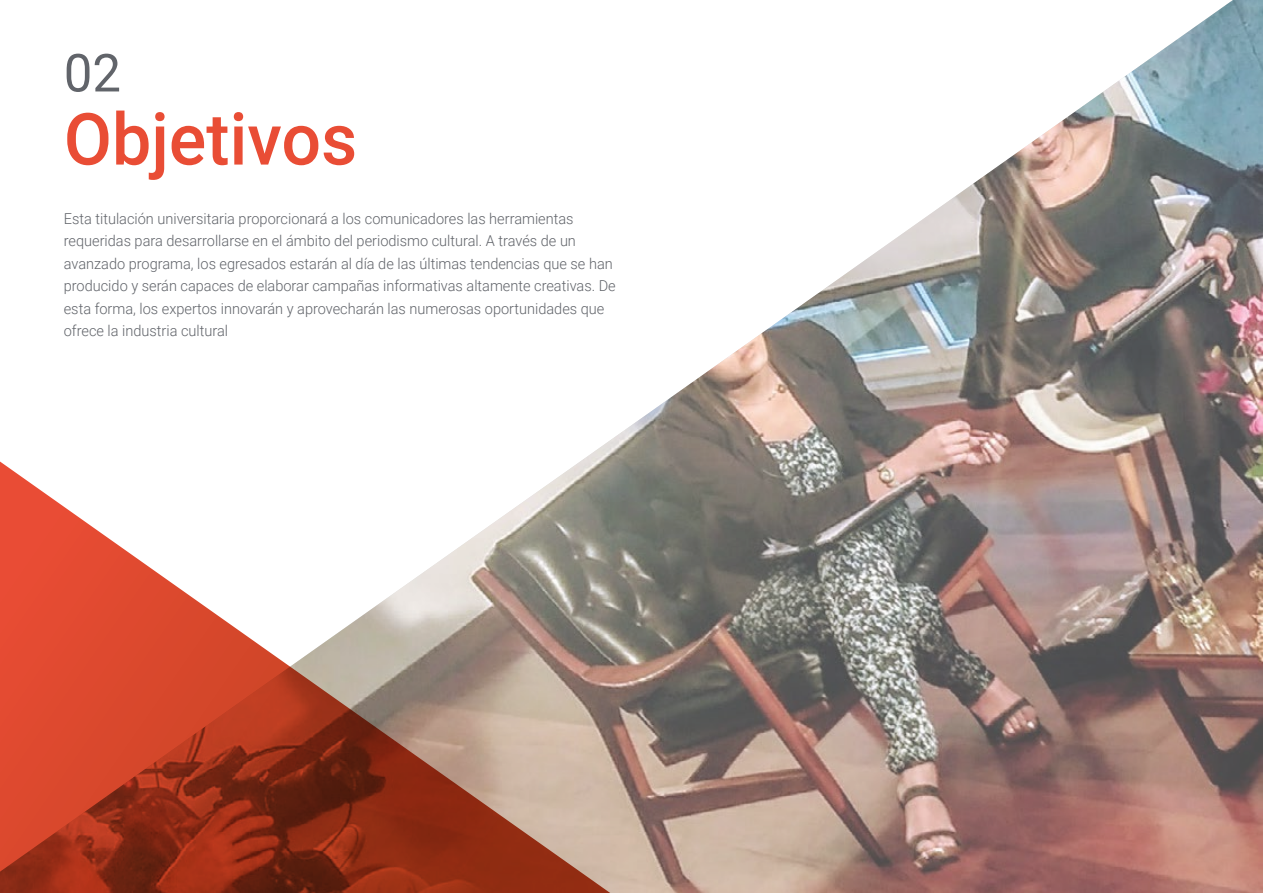
<style>
.page{position:relative;width:1263px;height:893px;background:#fff}
.page>*{position:absolute;margin:0;border:0;box-sizing:border-box;transform-origin:0 0}
.t1{font:500 72px "Roboto";color:#e94d35}
.t2{font:52.5px "Roboto";color:#61646a}
.t3{font:300 15px/22.5px "Roboto";color:#61646a}
</style>
<div class="page">
<img style="left:602px;top:0;width:661px;height:893px">
<svg style="left:0;top:446px;width:640px;height:447px"></svg>
<h2 class="t2" style="left:64px;top:36px;width:59px">02</h2>
<h1 class="t1" style="left:64px;top:89px;width:295px">Objetivos</h1>
<p class="t3" style="left:64px;top:207px;width:553px">Esta titulación universitaria proporcionará a los comunicadores las herramientas requeridas para desarrollarse en el ámbito del periodismo cultural. A través de un avanzado programa, los egresados estarán al día de las últimas tendencias que se han producido y serán capaces de elaborar campañas informativas altamente creativas. De esta forma, los expertos innovarán y aprovecharán las numerosas oportunidades que ofrece la industria cultural</p>
</div>
